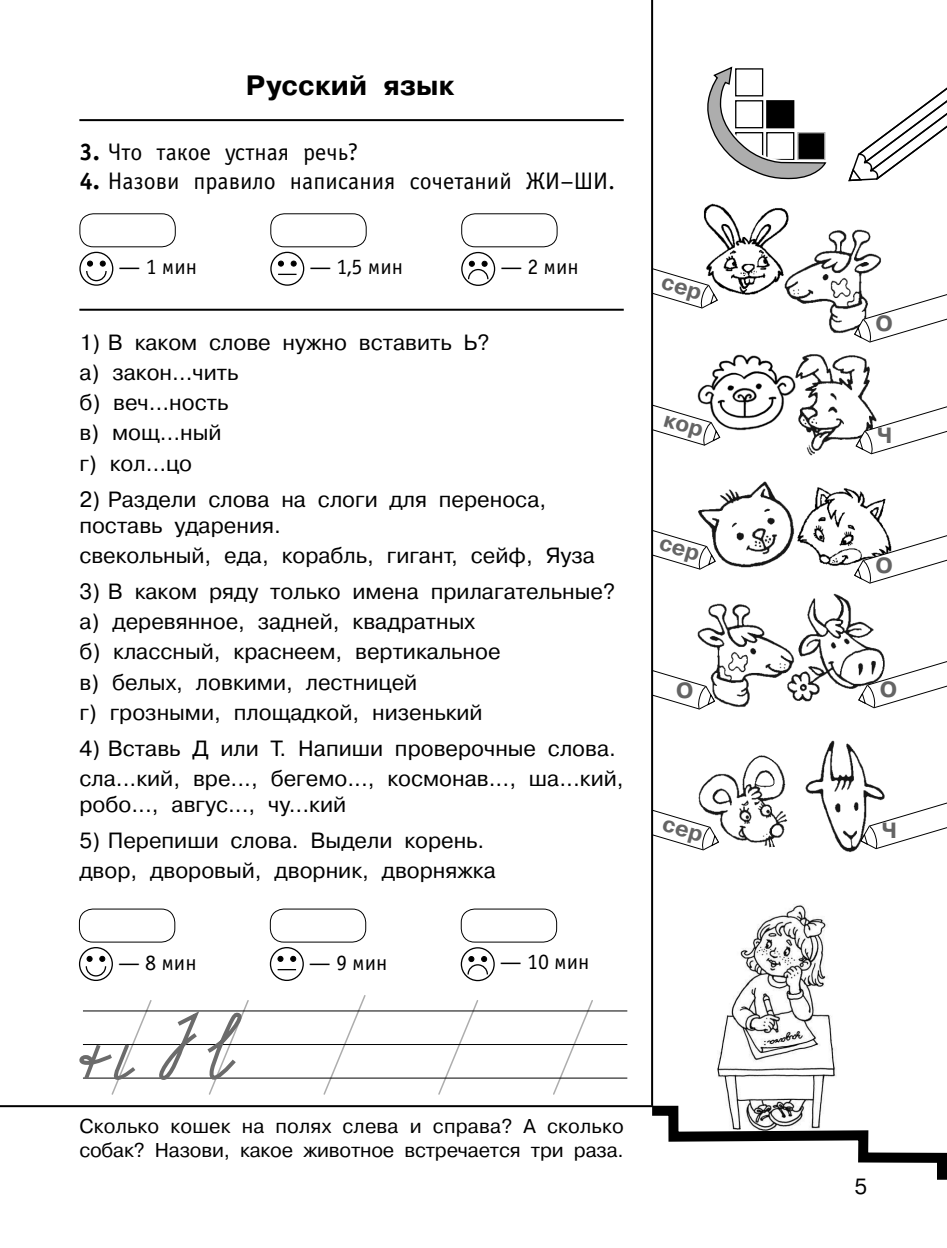
<style>
.page{position:relative;width:947px;height:1248px;background:#fff}
.page>*{position:absolute;margin:0;border:0;box-sizing:border-box;transform-origin:0 0}
.t1{font:700 28px "Pragmatica C";letter-spacing:.005em;color:#000}
.t2{font:24px "Officina Sans C";color:#000}
.t3{font:22px/30.2px "Pragmatica C";color:#000}
.t4{font:22px "Officina Sans C";color:#000}
.t5{font:700 22px "Pragmatica C";color:#646464}
.t6{font:20px/24px "Pragmatica C";letter-spacing:-.01em;color:#000}
.s1{font-weight:700}
</style>
<div class="page">
<img style="left:697px;top:203px;width:190px;height:650px">
<svg style="left:858px;top:657px;width:89px;height:51px"></svg>
<svg style="left:854px;top:292px;width:93px;height:50px"></svg>
<svg style="left:855px;top:403px;width:92px;height:51px"></svg>
<svg style="left:854px;top:533px;width:93px;height:50px"></svg>
<svg style="left:860px;top:798px;width:87px;height:51px"></svg>
<hr style="left:651px;top:0;width:2px;height:1105px;background:#000">
<hr style="left:0;top:1105px;width:653px;height:2px;background:#000">
<svg style="left:707px;top:66px;width:120px;height:114px"></svg>
<img style="left:717px;top:905px;width:119px;height:195px">
<svg style="left:642px;top:1100px;width:305px;height:80px"></svg>
<svg style="left:848px;top:87px;width:99px;height:95px"></svg>
<hr style="left:79px;top:119px;width:545px;height:2px;background:#000">
<hr style="left:79px;top:309px;width:545px;height:2px;background:#000">
<div style="left:79px;top:908px;width:96px;height:34px;border:1px solid #000;border-radius:14px"></div>
<div style="left:79px;top:946px;width:34px;height:34px;border:1px solid #000;border-radius:50%"></div>
<svg style="left:85px;top:955px;width:22px;height:22px"></svg>
<div style="left:270px;top:908px;width:96px;height:34px;border:1px solid #000;border-radius:14px"></div>
<div style="left:270px;top:946px;width:34px;height:34px;border:1px solid #000;border-radius:50%"></div>
<svg style="left:278px;top:955px;width:5px;height:6px"></svg>
<svg style="left:290px;top:955px;width:6px;height:6px"></svg>
<svg style="left:278px;top:969px;width:18px;height:1px"></svg>
<div style="left:461px;top:908px;width:96px;height:34px;border:1px solid #000;border-radius:14px"></div>
<div style="left:461px;top:947px;width:34px;height:34px;border:1px solid #000;border-radius:50%"></div>
<svg style="left:467px;top:956px;width:21px;height:19px"></svg>
<div style="left:79px;top:213px;width:97px;height:34px;border:1px solid #000;border-radius:14px"></div>
<div style="left:79px;top:252px;width:34px;height:34px;border:1px solid #000;border-radius:50%"></div>
<svg style="left:85px;top:261px;width:22px;height:21px"></svg>
<div style="left:270px;top:213px;width:97px;height:34px;border:1px solid #000;border-radius:14px"></div>
<div style="left:270px;top:252px;width:34px;height:34px;border:1px solid #000;border-radius:50%"></div>
<svg style="left:278px;top:261px;width:6px;height:5px"></svg>
<svg style="left:291px;top:261px;width:5px;height:5px"></svg>
<svg style="left:278px;top:274px;width:18px;height:1px"></svg>
<div style="left:461px;top:213px;width:96px;height:34px;border:1px solid #000;border-radius:14px"></div>
<div style="left:461px;top:252px;width:34px;height:34px;border:1px solid #000;border-radius:50%"></div>
<svg style="left:468px;top:261px;width:21px;height:19px"></svg>
<svg style="left:552px;top:1000px;width:42px;height:95px"></svg>
<svg style="left:437px;top:1000px;width:42px;height:95px"></svg>
<svg style="left:322px;top:995px;width:45px;height:100px"></svg>
<hr style="left:83px;top:1044px;width:544px;height:1px;background:#000">
<hr style="left:83px;top:1010px;width:544px;height:1px;background:#000">
<hr style="left:83px;top:1077px;width:544px;height:1px;background:#000">
<svg style="left:79px;top:1000px;width:171px;height:95px"></svg>
<svg style="left:651px;top:395px;width:69px;height:50px"></svg>
<svg style="left:651px;top:799px;width:68px;height:51px"></svg>
<svg style="left:651px;top:258px;width:67px;height:50px"></svg>
<svg style="left:651px;top:519px;width:65px;height:50px"></svg>
<svg style="left:651px;top:658px;width:64px;height:51px"></svg>
<p class="t1" style="left:246px;top:75px;width:210px">Русский язык</p>
<p class="t2" style="left:79px;top:142px;width:281px"><span class="s1">3.</span> Что такое устная речь?</p>
<p class="t2" style="left:79px;top:171px;width:537px"><span class="s1">4.</span> Назови правило написания сочетаний ЖИ–ШИ.</p>
<p class="t4" style="left:119px;top:258px;width:80px">— 1 мин</p>
<p class="t4" style="left:309px;top:258px;width:95px">— 1,5 мин</p>
<p class="t4" style="left:500px;top:257px;width:80px">— 2 мин</p>
<p class="t3" style="left:79px;top:328px;width:412px">1) В каком слове нужно вставить Ь? а) закон…чить<br>б) веч…ность<br>в) мощ…ный<br>г) кол…цо</p>
<p class="t3" style="left:79px;top:487px;width:468px;line-height:26px">2) Раздели слова на слоги для переноса, поставь ударения.</p>
<p class="t3" style="left:79px;top:541px;width:517px">свекольный, еда, корабль, гигант, сейф, Яуза</p>
<p class="t3" style="left:79px;top:577px;width:537px">3) В каком ряду только имена прилагательные? а) деревянное, задней, квадратных<br>б) классный, краснеем, вертикальное<br>в) белых, ловкими, лестницей<br>г) грозными, площадкой, низенький</p>
<p class="t3" style="left:79px;top:734px;width:546px">4) Вставь Д или Т. Напиши проверочные слова. сла...кий, вре..., бегемо..., космонав..., ша...кий,</p>
<p class="t3" style="left:79px;top:790px;width:268px">робо..., авгус..., чу...кий</p>
<p class="t3" style="left:79px;top:826px;width:418px">5) Перепиши слова. Выдели корень. двор, дворовый, дворник, дворняжка</p>
<p class="t4" style="left:118px;top:953px;width:80px">— 8 мин</p>
<p class="t4" style="left:309px;top:953px;width:80px">— 9 мин</p>
<p class="t4" style="left:500px;top:952px;width:91px">— 10 мин</p>
<p class="t6" style="left:79px;top:1115px;width:546px">Сколько кошек на полях слева и справа? А сколько собак? Назови, какое животное встречается три раза.</p>
<p class="t5" style="left:875px;top:315px;width:19px">О</p>
<p class="t5" style="left:877px;top:427px;width:17px">Ч</p>
<p class="t5" style="left:875px;top:556px;width:19px">О</p>
<p class="t5" style="left:879px;top:681px;width:19px">О</p>
<p class="t5" style="left:882px;top:822px;width:17px">Ч</p>
<p class="t3" style="left:854px;top:1172px;width:14px">5</p>
</div>
